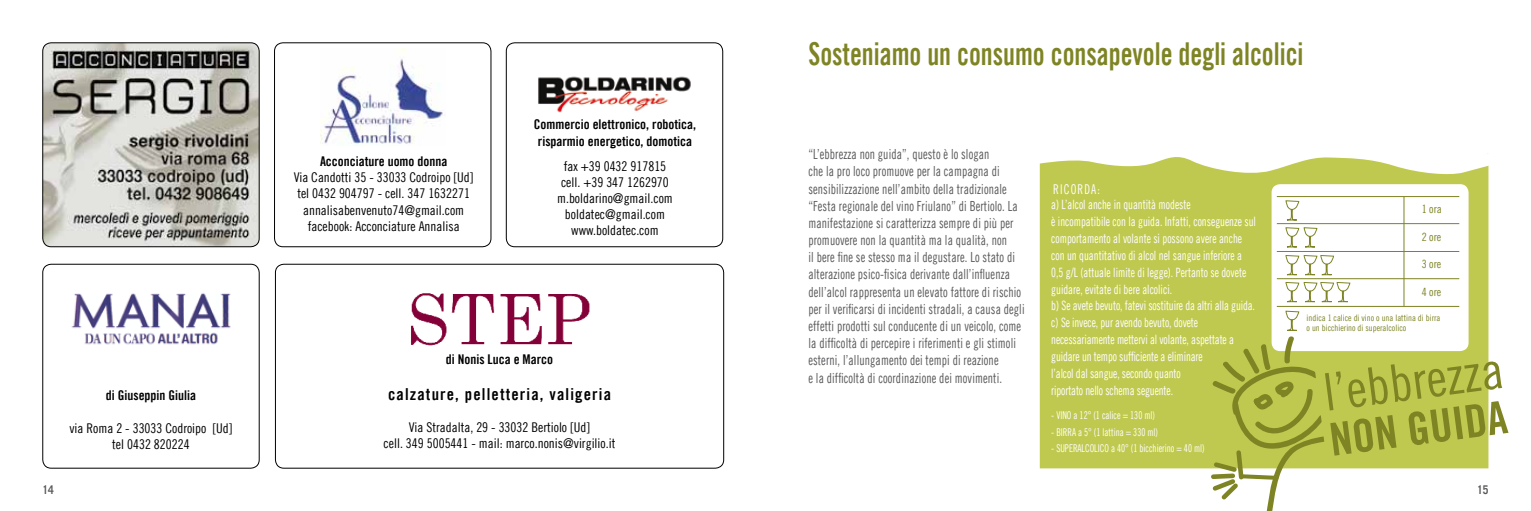
<style>
.page{position:relative;width:1531px;height:511px;background:#fff}
.page>*{position:absolute;margin:0;border:0;box-sizing:border-box;transform-origin:0 0}
.t1{font:31.5px "Trade Gothic LT Bold Cond Twenty";color:#7e8424;scale:.85 1}
.t2{font:16.5px "Trade Gothic LT Bold Cond Twenty";letter-spacing:.07em;color:#000}
.t3{font:13.95px/17.1px "Trade Gothic LT Cond Eighteen";letter-spacing:.01em;color:#58585a;scale:.85 1}
.t4{font:13.5px "Trade Gothic LT Cond Eighteen";letter-spacing:.1em;color:#fff;scale:.85 1}
.t5{font:13.35px/16px "Trade Gothic LT Cond Eighteen";color:#000;text-align:center}
.t6{font:13.35px/16px "Trade Gothic LT Bold Cond Twenty";color:#000;text-align:center}
.t7{font:12.9px/16.8px "Trade Gothic LT Cond Eighteen";color:#fff;scale:.85 1}
.t8{font:700 12px "Trade Gothic LT";color:#58585a;scale:.85 1}
.t9{font:11.4px "Trade Gothic LT Cond Eighteen";color:#7e8424}
.t10{font:10.8px "Trade Gothic LT Cond Eighteen";color:#fff;scale:.85 1}
.t11{font:8.85px/10.1px "Trade Gothic LT Cond Eighteen";color:#7e8424}
</style>
<div class="page">
<div style="left:1040px;top:183px;width:448px;height:285px;background:#c0c94f"></div>
<div style="left:1271px;top:184px;width:197px;height:167px;background:#fff;border-radius:9px"></div>
<hr style="left:1277px;top:196px;width:182px;height:1px;background:#7e8424">
<svg style="left:1285px;top:200px;width:33px;height:48px"></svg>
<svg style="left:1285px;top:255px;width:49px;height:20px"></svg>
<svg style="left:1285px;top:282px;width:66px;height:20px"></svg>
<hr style="left:1277px;top:223px;width:182px;height:1px;background:#7e8424">
<hr style="left:1277px;top:251px;width:182px;height:1px;background:#7e8424">
<hr style="left:1277px;top:278px;width:182px;height:1px;background:#7e8424">
<hr style="left:1277px;top:305px;width:182px;height:1px;background:#7e8424">
<hr style="left:1403px;top:196px;width:1px;height:110px;background:#7e8424">
<svg style="left:1208px;top:310px;width:300px;height:200px"></svg>
<svg style="left:1039px;top:153px;width:450px;height:30px"></svg>
<div style="left:43px;top:264px;width:216px;height:204px;border:1px solid #000;border-radius:9px"></div>
<div style="left:275px;top:264px;width:449px;height:204px;border:1px solid #000;border-radius:9px"></div>
<div style="left:274px;top:43px;width:217px;height:204px;border:1px solid #000;border-radius:9px"></div>
<div style="left:506px;top:43px;width:217px;height:204px;border:1px solid #000;border-radius:9px"></div>
<img style="left:43px;top:43px;width:216px;height:203px">
<div style="left:43px;top:43px;width:216px;height:204px;border:1px solid #000;border-radius:9px"></div>
<img style="left:411px;top:293px;width:179px;height:53px">
<img style="left:320px;top:49px;width:123px;height:96px">
<img style="left:538px;top:76px;width:153px;height:37px">
<img style="left:71px;top:293px;width:160px;height:52px">
<p class="t6" style="left:106px;top:387px;width:92px">di Giuseppin Giulia</p>
<p class="t5" style="left:69px;top:419px;width:165px">via Roma 2 - 33033 Codroipo [Ud] tel 0432 820224</p>
<p class="t6" style="left:320px;top:153px;width:129px">Acconciature uomo donna</p>
<p class="t5" style="left:294px;top:169px;width:181px">Via Candotti 35 - 33033 Codroipo [Ud] tel 0432 904797 - cell. 347 1632271 annalisabenvenuto74@gmail.com facebook: Acconciature Annalisa</p>
<p class="t6" style="left:534px;top:116px;width:164px">Commercio elettronico, robotica, risparmio energetico, domotica</p>
<p class="t5" style="left:557px;top:158px;width:117px">fax +39 0432 917815 cell. +39 347 1262970 m.boldarino@gmail.com boldatec@gmail.com www.boldatec.com</p>
<p class="t6" style="left:446px;top:351px;width:109px">di Nonis Luca e Marco</p>
<p class="t2" style="left:388px;top:384px;width:224px">calzature, pelletteria, valigeria</p>
<p class="t5" style="left:384px;top:419px;width:233px">Via Stradalta, 29 - 33032 Bertiolo [Ud]<br>cell. 349 5005441 - mail: marco.nonis@virgilio.it</p>
<h1 class="t1" style="left:808px;top:35px;width:584px">Sosteniamo un consumo consapevole degli alcolici</h1>
<p class="t3" style="left:808px;top:145px;width:256px">“L’ebbrezza non guida”, questo è lo slogan<br>che la pro loco promuove per la campagna di sensibilizzazione nell’ambito della tradizionale “Festa regionale del vino Friulano” di Bertiolo. La manifestazione si caratterizza sempre di più per promuovere non la quantità ma la qualità, non<br>il bere fine se stesso ma il degustare. Lo stato di alterazione psico-fisica derivante dall’influenza dell’alcol rappresenta un elevato fattore di rischio per il verificarsi di incidenti stradali, a causa degli effetti prodotti sul conducente di un veicolo, come la difficoltà di percepire i riferimenti e gli stimoli esterni, l’allungamento dei tempi di reazione<br>e la difficoltà di coordinazione dei movimenti.</p>
<p class="t4" style="left:1053px;top:181px;width:57px">RICORDA:</p>
<p class="t7" style="left:1051px;top:196px;width:242px">a) L’alcol anche in quantità modeste<br>è incompatibile con la guida. Infatti, conseguenze sul comportamento al volante si possono avere anche con un quantitativo di alcol nel sangue inferiore a 0,5 g/L (attuale limite di legge). Pertanto se dovete guidare, evitate di bere alcolici.<br>b) Se avete bevuto, fatevi sostituire da altri alla guida. c) Se invece, pur avendo bevuto, dovete necessariamente mettervi al volante, aspettate a guidare un tempo sufficiente a eliminare<br>l’alcol dal sangue, secondo quanto<br>riportato nello schema seguente.</p>
<p class="t10" style="left:1051px;top:409px;width:124px">- VINO a 12° (1 calice = 130 ml)</p>
<p class="t10" style="left:1051px;top:425px;width:127px">- BIRRA a 5° (1 lattina = 330 ml)</p>
<p class="t10" style="left:1051px;top:441px;width:182px">- SUPERALCOLICO a 40° (1 bicchierino = 40 ml)</p>
<p class="t9" style="left:1421px;top:202px;width:22px">1 ora</p>
<p class="t9" style="left:1421px;top:229px;width:21px">2 ore</p>
<p class="t9" style="left:1421px;top:257px;width:21px">3 ore</p>
<p class="t9" style="left:1421px;top:285px;width:21px">4 ore</p>
<p class="t11" style="left:1306px;top:313px;width:135px">indica 1 calice di vino o una lattina di birra o un bicchierino di superalcolico</p>
<p class="t8" style="left:43px;top:482px;width:15px">14</p>
<p class="t8" style="left:1477px;top:482px;width:15px">15</p>
</div>
